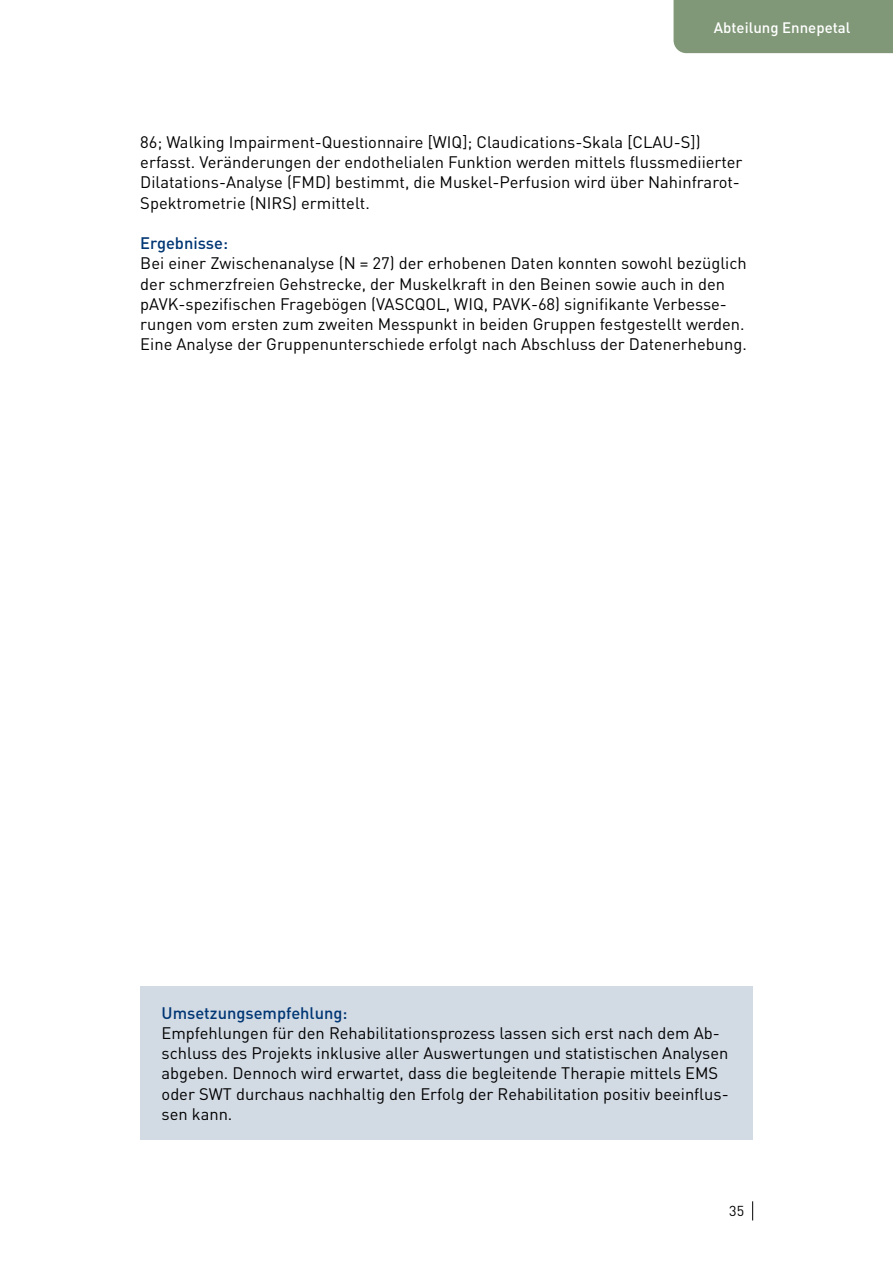
<style>
.page{position:relative;width:893px;height:1263px;background:#fff}
.page>*{position:absolute;margin:0;border:0;box-sizing:border-box;transform-origin:0 0}
.P_Fließtext{font:16.5px/20.2px "DIN Pro DR Vp";color:#000}
.P_Fließtext-2{font:500 16.5px "DIN Pro DR Vp";color:#003674}
.t1{font:500 15px "DIN Pro DR Vp";color:#fff}
.t2{font:14.25px "DIN Pro DR Vp";color:#000}
</style>
<div class="page">
<svg style="left:752px;top:1201px;width:1px;height:19px"></svg>
<div style="left:140px;top:986px;width:613px;height:154px;background:#d2dae4"></div>
<div style="left:674px;top:0;width:219px;height:53px;background:#809877"></div>
<p class="t1" style="left:714px;top:18px;width:138px">Abteilung Ennepetal</p>
<p class="P_Fließtext" style="left:140px;top:131px;width:604px">86; Walking Impairment-Questionnaire [WIQ]; Claudications-Skala [CLAU-S]) erfasst. Veränderungen der endothelialen Funktion werden mittels flussmediierter Dilatations-Analyse (FMD) bestimmt, die Muskel-Perfusion wird über Nahinfrarot-Spektrometrie (NIRS) ermittelt.</p>
<p class="P_Fließtext-2" style="left:140px;top:232px;width:89px">Ergebnisse:</p>
<p class="P_Fließtext" style="left:140px;top:253px;width:608px">Bei einer Zwischenanalyse (N = 27) der erhobenen Daten konnten sowohl bezüglich der schmerzfreien Gehstrecke, der Muskelkraft in den Beinen sowie auch in den pAVK-spezifischen Fragebögen (VASCQOL, WIQ, PAVK-68) signifikante Verbesse&shy;rungen vom ersten zum zweiten Messpunkt in beiden Gruppen festgestellt werden.<br>Eine Analyse der Gruppenunterschiede erfolgt nach Abschluss der Datenerhebung.</p>
<p class="P_Fließtext-2" style="left:162px;top:1002px;width:187px">Umsetzungsempfehlung:</p>
<p class="P_Fließtext" style="left:162px;top:1022px;width:569px">Empfehlungen für den Rehabilitationsprozess lassen sich erst nach dem Ab&shy;schluss des Projekts inklusive aller Auswertungen und statistischen Analysen abgeben. Dennoch wird erwartet, dass die begleitende Therapie mittels EMS oder SWT durchaus nachhaltig den Erfolg der Rehabilitation positiv beeinflus&shy;sen kann.</p>
<p class="t2" style="left:729px;top:1202px;width:16px">35</p>
</div>
